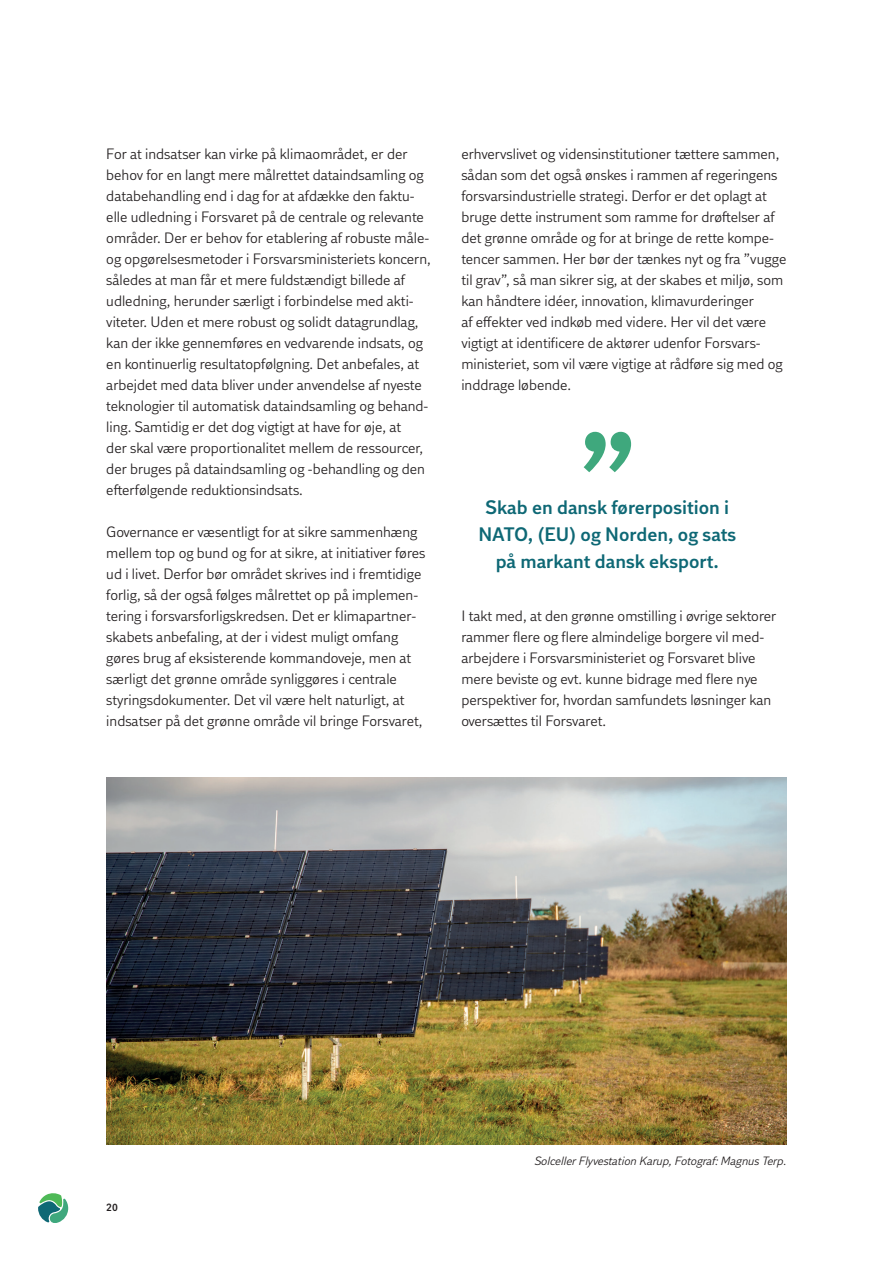
<style>
.page{position:relative;width:893px;height:1263px;background:#fff}
.page>*{position:absolute;margin:0;border:0;box-sizing:border-box;transform-origin:0 0}
.t1{font:600 19.5px/27px "DI Sans";color:#0e6875;text-align:center}
.t2{font:15px/21px "DI Sans";color:#231f20}
.t3{font:italic 12px "DI Sans";color:#231f20}
.t4{font:600 10.5px "DI Sans";color:#231f20}
</style>
<div class="page">
<svg style="left:38px;top:1193px;width:30px;height:30px"></svg>
<img style="left:106px;top:777px;width:681px;height:368px">
<svg style="left:584px;top:432px;width:47px;height:40px"></svg>
<p class="t2" style="left:106px;top:143px;width:326px">For at indsatser kan virke på klimaområdet, er der behov for en langt mere målrettet dataindsamling og databehandling end i dag for at afdække den faktu&shy;elle udledning i Forsvaret på de centrale og relevante områder. Der er behov for etablering af robuste måle&shy;og opgørelsesmetoder i Forsvarsministeriets koncern, således at man får et mere fuldstændigt billede af udledning, herunder særligt i forbindelse med akti&shy;viteter. Uden et mere robust og solidt datagrundlag, kan der ikke gennemføres en vedvarende indsats, og en kontinuerlig resultatopfølgning. Det anbefales, at arbejdet med data bliver under anvendelse af nyeste teknologier til automatisk dataindsamling og behand&shy;ling. Samtidig er det dog vigtigt at have for øje, at<br>der skal være proportionalitet mellem de ressourcer, der bruges på dataindsamling og -behandling og den efterfølgende reduktionsindsats.</p>
<p class="t2" style="left:106px;top:521px;width:321px">Governance er væsentligt for at sikre sammenhæng mellem top og bund og for at sikre, at initiativer føres ud i livet. Derfor bør området skrives ind i fremtidige forlig, så der også følges målrettet op på implemen&shy;tering i forsvarsforligskredsen. Det er klimapartner&shy;skabets anbefaling, at der i videst muligt omfang gøres brug af eksisterende kommandoveje, men at særligt det grønne område synliggøres i centrale styringsdokumenter. Det vil være helt naturligt, at indsatser på det grønne område vil bringe Forsvaret,</p>
<p class="t2" style="left:461px;top:143px;width:327px">erhvervslivet og vidensinstitutioner tættere sammen, sådan som det også ønskes i rammen af regeringens forsvarsindustrielle strategi. Derfor er det oplagt at bruge dette instrument som ramme for drøftelser af det grønne område og for at bringe de rette kompe&shy;tencer sammen. Her bør der tænkes nyt og fra ”vugge til grav”, så man sikrer sig, at der skabes et miljø, som kan håndtere idéer, innovation, klimavurderinger<br>af effekter ved indkøb med videre. Her vil det være vigtigt at identificere de aktører udenfor Forsvars&shy;ministeriet, som vil være vigtige at rådføre sig med og inddrage løbende.</p>
<h1 class="t1" style="left:478px;top:493px;width:259px">Skab en dansk førerposition i<br>NATO, (EU) og Norden, og sats på markant dansk eksport.</h1>
<p class="t2" style="left:461px;top:605px;width:316px">I takt med, at den grønne omstilling i øvrige sektorer rammer flere og flere almindelige borgere vil med&shy;arbejdere i Forsvarsministeriet og Forsvaret blive mere beviste og evt. kunne bidrage med flere nye perspektiver for, hvordan samfundets løsninger kan oversættes til Forsvaret.</p>
<p class="t4" style="left:106px;top:1201px;width:13px">20</p>
<p class="t3" style="left:535px;top:1153px;width:253px">Solceller Flyvestation Karup, Fotograf: Magnus Terp.</p>
</div>
